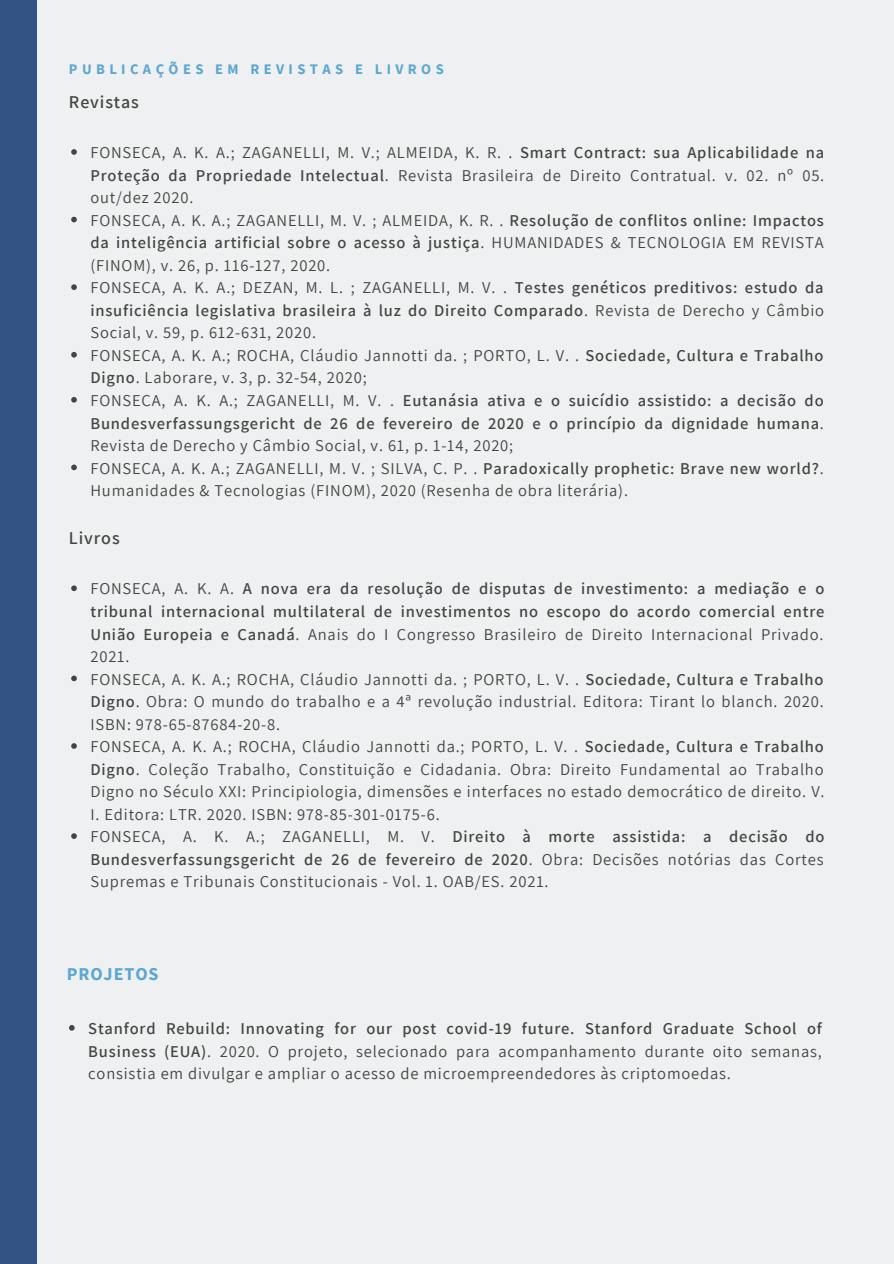
<style>
.page{position:relative;width:894px;height:1264px;background:#fff}
.page>*{position:absolute;margin:0;border:0;box-sizing:border-box;transform-origin:0 0}
.t1{font:600 18px "Assistant";letter-spacing:.05em;color:#444440}
.t2{font:700 18px "Source Sans Pro";letter-spacing:.05em;color:#5ba7d1}
.t3{font:16.5px/22.5px "Assistant";letter-spacing:.05em;color:#444440;text-align:justify}
.t4{font:600 16.5px/22.5px "Assistant";letter-spacing:.05em;color:#444440;text-align:justify}
.t5{font:700 14.55px "Source Sans Pro";letter-spacing:.3em;color:#5ba7d1}
.s1{font-weight:600}
.s2{font-weight:400}
</style>
<div class="page">
<div style="left:0;top:0;width:893px;height:1263px;background:#eff0f2"></div>
<div style="left:0;top:0;width:37px;height:1263px;background:#335384"></div>
<svg style="left:69px;top:1025px;width:6px;height:5px"></svg>
<svg style="left:71px;top:149px;width:6px;height:6px"></svg>
<svg style="left:71px;top:217px;width:6px;height:5px"></svg>
<svg style="left:71px;top:284px;width:6px;height:6px"></svg>
<svg style="left:71px;top:352px;width:6px;height:5px"></svg>
<svg style="left:71px;top:397px;width:6px;height:5px"></svg>
<svg style="left:71px;top:464px;width:6px;height:6px"></svg>
<svg style="left:71px;top:585px;width:6px;height:6px"></svg>
<svg style="left:71px;top:675px;width:6px;height:6px"></svg>
<svg style="left:71px;top:743px;width:6px;height:5px"></svg>
<svg style="left:71px;top:833px;width:6px;height:6px"></svg>
<p class="t5" style="left:69px;top:59px;width:376px">PUBLICAÇÕES EM REVISTAS E LIVROS</p>
<p class="t1" style="left:69px;top:89px;width:71px">Revistas</p>
<p class="t3" style="left:90px;top:141px;width:735px">FONSECA, A. K. A.; ZAGANELLI, M. V.; ALMEIDA, K. R. . <span class="s1">Smart Contract: sua Aplicabilidade na Proteção da Propriedade Intelectual</span>. Revista Brasileira de Direito Contratual. v. 02. nº 05. out/dez 2020.</p>
<p class="t3" style="left:90px;top:208px;width:734px">FONSECA, A. K. A.; ZAGANELLI, M. V. ; ALMEIDA, K. R. . <span class="s1">Resolução de conflitos online: Impactos da inteligência artificial sobre o acesso à justiça</span>. HUMANIDADES &amp; TECNOLOGIA EM REVISTA (FINOM), v. 26, p. 116-127, 2020.</p>
<p class="t3" style="left:90px;top:276px;width:735px">FONSECA, A. K. A.; DEZAN, M. L. ; ZAGANELLI, M. V. . <span class="s1">Testes genéticos preditivos: estudo da insuficiência legislativa brasileira à luz do Direito Comparado</span>. Revista de Derecho y Câmbio Social, v. 59, p. 612-631, 2020.</p>
<p class="t3" style="left:90px;top:343px;width:734px">FONSECA, A. K. A.; ROCHA, Cláudio Jannotti da. ; PORTO, L. V. . <span class="s1">Sociedade, Cultura e Trabalho<br>Digno</span>. Laborare, v. 3, p. 32-54, 2020;</p>
<p class="t4" style="left:90px;top:388px;width:734px"><span class="s2">FONSECA, A. K. A.; ZAGANELLI, M. V. .</span> Eutanásia ativa e o suicídio assistido: a decisão do Bundesverfassungsgericht de 26 de fevereiro de 2020 e o princípio da dignidade humana<span class="s2">.<br>Revista de Derecho y Câmbio Social, v. 61, p. 1-14, 2020;</span></p>
<p class="t3" style="left:90px;top:456px;width:734px">FONSECA, A. K. A.; ZAGANELLI, M. V. ; SILVA, C. P. . <span class="s1">Paradoxically prophetic: Brave new world?</span>.<br>Humanidades &amp; Tecnologias (FINOM), 2020 (Resenha de obra literária).</p>
<p class="t1" style="left:69px;top:526px;width:52px">Livros</p>
<p class="t4" style="left:90px;top:577px;width:735px"><span class="s2">FONSECA, A. K. A.</span> A nova era da resolução de disputas de investimento: a mediação e o tribunal internacional multilateral de investimentos no escopo do acordo comercial entre União Europeia e Canadá<span class="s2">. Anais do I Congresso Brasileiro de Direito Internacional Privado.<br>2021.</span></p>
<p class="t3" style="left:90px;top:667px;width:734px">FONSECA, A. K. A.; ROCHA, Cláudio Jannotti da. ; PORTO, L. V. . <span class="s1">Sociedade, Cultura e Trabalho Digno</span>. Obra: O mundo do trabalho e a 4ª revolução industrial. Editora: Tirant lo blanch. 2020.<br>ISBN: 978-65-87684-20-8.</p>
<p class="t3" style="left:90px;top:735px;width:735px">FONSECA, A. K. A.; ROCHA, Cláudio Jannotti da.; PORTO, L. V. . <span class="s1">Sociedade, Cultura e Trabalho Digno</span>. Coleção Trabalho, Constituição e Cidadania. Obra: Direito Fundamental ao Trabalho Digno no Século XXI: Principiologia, dimensões e interfaces no estado democrático de direito. V.<br>I. Editora: LTR. 2020. ISBN: 978-85-301-0175-6.</p>
<p class="t3" style="left:90px;top:825px;width:735px">FONSECA, A. K. A.; ZAGANELLI, M. V. <span class="s1">Direito à morte assistida: a decisão do Bundesverfassungsgericht de 26 de fevereiro de 2020</span>. Obra: Decisões notórias das Cortes Supremas e Tribunais Constitucionais - Vol. 1. OAB/ES. 2021.</p>
<p class="t2" style="left:67px;top:961px;width:93px">PROJETOS</p>
<p class="t3" style="left:88px;top:1016px;width:735px"><span class="s1">Stanford Rebuild: Innovating for our post covid-19 future. Stanford Graduate School of Business (EUA)</span>. 2020. O projeto, selecionado para acompanhamento durante oito semanas, consistia em divulgar e ampliar o acesso de microempreendedores às criptomoedas.</p>
</div>
